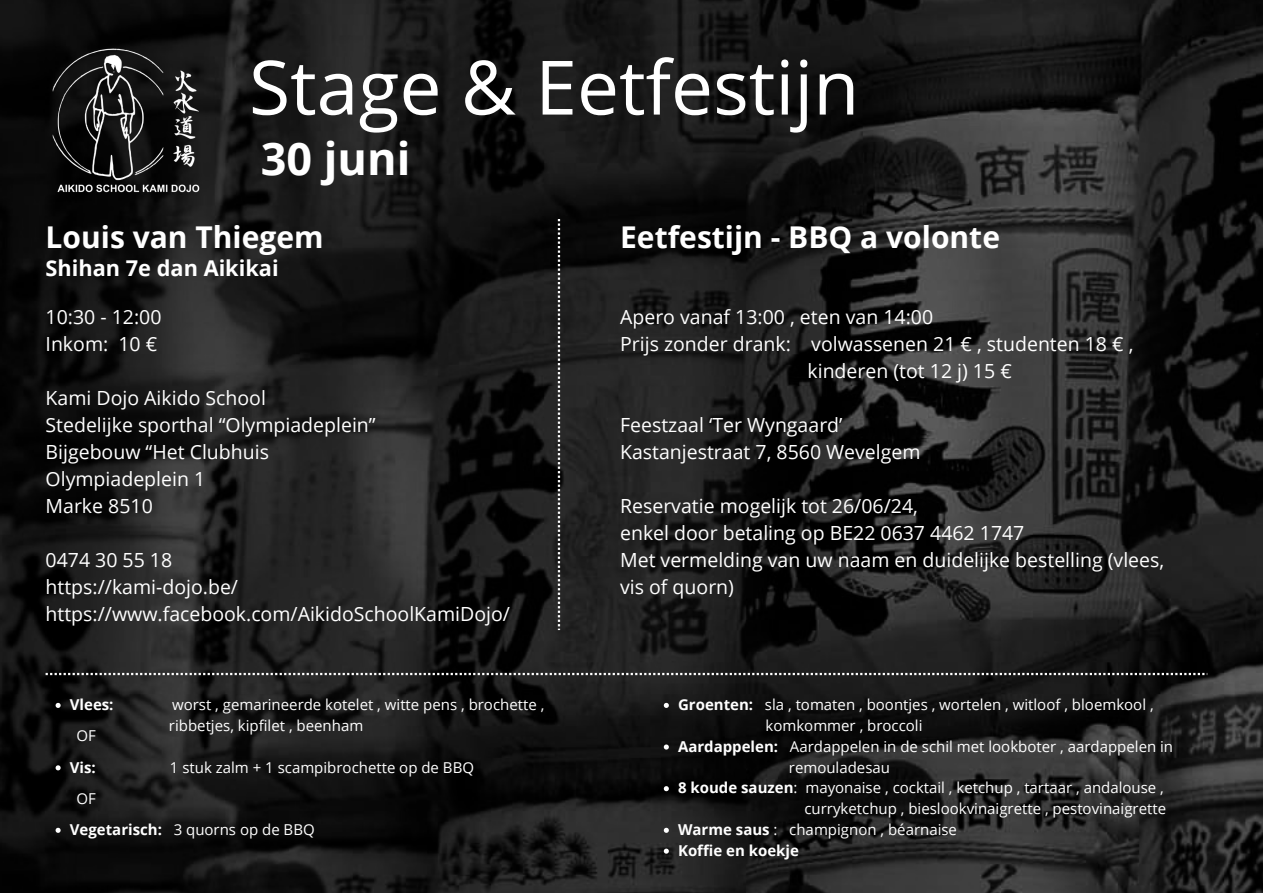
<style>
.page{position:relative;width:1263px;height:893px;background:#fff}
.page>*{position:absolute;margin:0;border:0;box-sizing:border-box;transform-origin:0 0}
.t1{font:75px "Open Sans";color:#fff}
.t2{font:700 45px "Open Sans";color:#fff}
.t3{font:700 30px "Open Sans";color:#fff}
.t4{font:700 21.75px "Open Sans";color:#fff}
.t5{font:19.5px/27px "Open Sans";color:#fff}
.t6{font:15px "Open Sans";color:#fff}
.t7{font:700 15px "Open Sans";color:#fff}
.s1{font-weight:700}
</style>
<div class="page">
<img style="left:0;top:0;width:1263px;height:893px">
<img style="left:46px;top:41px;width:166px;height:169px">
<svg style="left:558px;top:219px;width:2px;height:411px"></svg>
<svg style="left:46px;top:673px;width:1161px;height:2px"></svg>
<svg style="left:56px;top:703px;width:5px;height:5px"></svg>
<svg style="left:56px;top:765px;width:5px;height:5px"></svg>
<svg style="left:56px;top:828px;width:5px;height:5px"></svg>
<svg style="left:664px;top:703px;width:5px;height:5px"></svg>
<svg style="left:664px;top:744px;width:5px;height:5px"></svg>
<svg style="left:664px;top:786px;width:5px;height:5px"></svg>
<svg style="left:664px;top:828px;width:5px;height:5px"></svg>
<svg style="left:664px;top:848px;width:5px;height:5px"></svg>
<h5 class="t1" style="left:249px;top:34px;width:612px">Stage &amp; Eetfestijn</h5>
<h5 class="t2" style="left:261px;top:126px;width:151px">30 juni</h5>
<h5 class="t3" style="left:46px;top:216px;width:279px">Louis van Thiegem</h5>
<h5 class="t3" style="left:620px;top:216px;width:381px">Eetfestijn - BBQ a volonte</h5>
<p class="t4" style="left:46px;top:252px;width:235px">Shihan 7e dan Aikikai</p>
<p class="t5" style="left:46px;top:302px;width:117px">10:30 - 12:00<br>Inkom: 10 €</p>
<h1 class="t5" style="left:46px;top:383px;width:332px">Kami Dojo Aikido School<br>Stedelijke sporthal “Olympiadeplein”<br>Bijgebouw “Het Clubhuis<br>Olympiadeplein 1<br>Marke 8510</h1>
<h2 class="t5" style="left:46px;top:545px;width:466px">0474 30 55 18<br>https://kami-dojo.be/ https://www.facebook.com/AikidoSchoolKamiDojo/</h2>
<h5 class="t7" style="left:70px;top:694px;width:45px">Vlees:</h5>
<h5 class="t6" style="left:172px;top:694px;width:374px">worst , gemarineerde kotelet , witte pens , brochette ,</h5>
<h5 class="t6" style="left:169px;top:715px;width:196px">ribbetjes, kipfilet , beenham</h5>
<p class="t7" style="left:70px;top:756px;width:28px">Vis:</p>
<p class="t6" style="left:170px;top:756px;width:306px">1 stuk zalm + 1 scampibrochette op de BBQ</p>
<p class="t6" style="left:76px;top:725px;width:21px">OF</p>
<p class="t6" style="left:76px;top:788px;width:21px">OF</p>
<p class="t6" style="left:70px;top:819px;width:246px"><span class="s1">Vegetarisch:</span> 3 quorns op de BBQ</p>
<h3 class="t5" style="left:620px;top:302px;width:314px">Apero vanaf 13:00 , eten van 14:00</h3>
<h3 class="t5" style="left:620px;top:329px;width:515px">Prijs zonder drank: volwassenen 21 € , studenten 18 € ,</h3>
<h3 class="t5" style="left:807px;top:356px;width:206px">kinderen (tot 12 j) 15 €</h3>
<h3 class="t5" style="left:620px;top:410px;width:302px">Feestzaal ‘Ter Wyngaard’<br>Kastanjestraat 7, 8560 Wevelgem</h3>
<h4 class="t5" style="left:620px;top:491px;width:546px">Reservatie mogelijk tot 26/06/24,<br>enkel door betaling op BE22 0637 4462 1747<br>Met vermelding van uw naam en duidelijke bestelling (vlees, vis of quorn)</h4>
<p class="t6" style="left:678px;top:694px;width:477px"><span class="s1">Groenten:</span> sla , tomaten , boontjes , wortelen , witloof , bloemkool ,</p>
<p class="t6" style="left:765px;top:715px;width:158px">komkommer , broccoli</p>
<h6 class="t6" style="left:678px;top:736px;width:497px"><span class="s1">Aardappelen:</span> Aardappelen in de schil met lookboter , aardappelen in</h6>
<p class="t6" style="left:789px;top:756px;width:103px">remouladesau</p>
<p class="t6" style="left:678px;top:777px;width:487px"><span class="s1">8 koude sauzen</span>: mayonaise , cocktail , ketchup , tartaar , andalouse ,</p>
<p class="t6" style="left:804px;top:798px;width:363px">curryketchup , bieslookvinaigrette , pestovinaigrette</p>
<p class="t6" style="left:678px;top:819px;width:280px"><span class="s1">Warme saus</span> : champignon , béarnaise</p>
<p class="t7" style="left:678px;top:840px;width:122px">Koffie en koekje</p>
</div>
